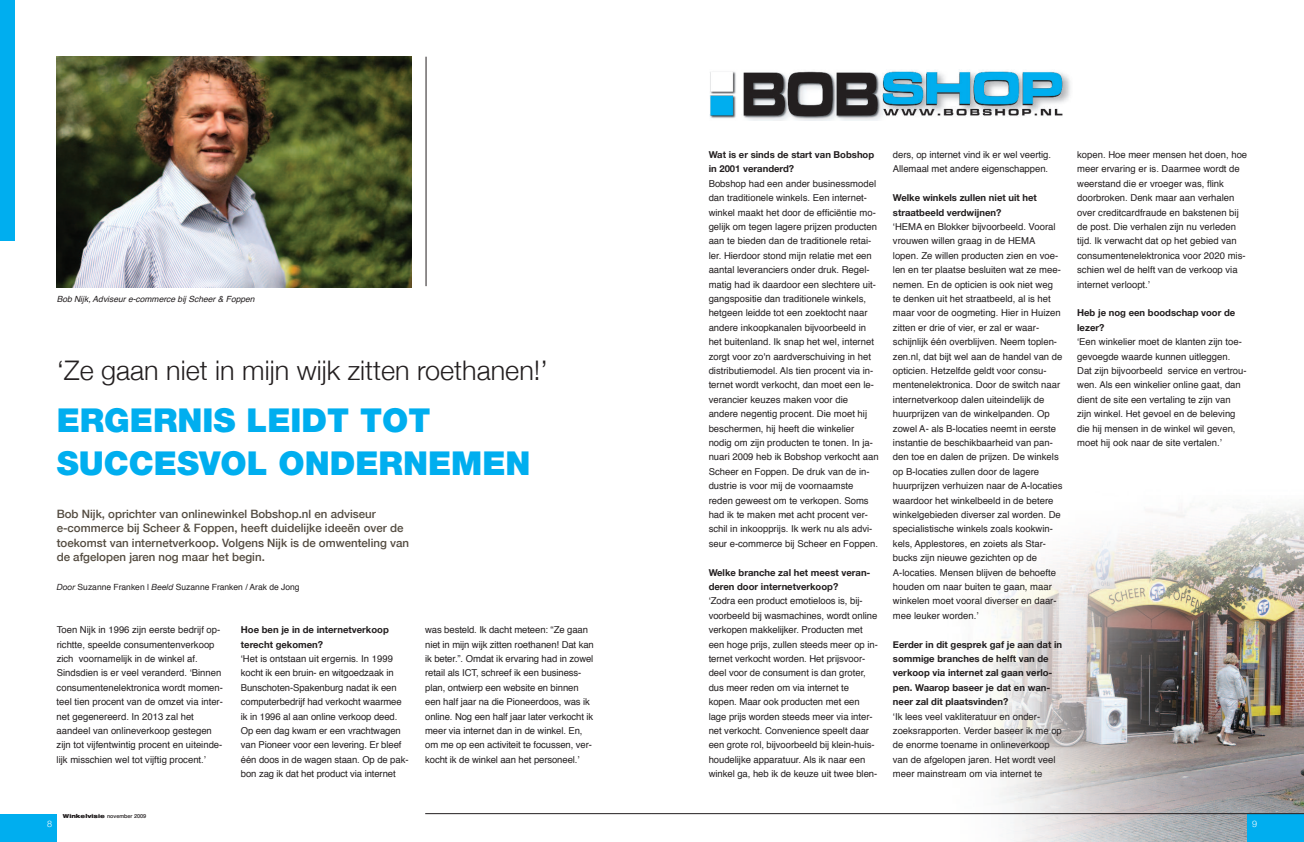
<style>
.page{position:relative;width:1304px;height:842px;background:#fff}
.page>*{position:absolute;margin:0;border:0;box-sizing:border-box;transform-origin:0 0}
.t1{font:900 33px/43.2px "Helvetica Neue";color:#00aeef}
.t2{font:300 27px "Helvetica Neue";color:#231f20}
.t3{font:500 11.5px/14.4px "Helvetica Neue";color:#544c41}
.t4{font:9.5px/14.4px "Helvetica";color:#231f20}
.t5{font:700 9.5px/14.4px "Helvetica Neue";color:#231f20}
.t6{font:300 9px "Helvetica Neue";color:#fff}
.t7{font:8.5px "Helvetica";color:#231f20}
.t8{font:italic 8.5px "Helvetica";color:#231f20}
.t9{font:500 5.5px "Helvetica Neue";color:#231f20}
.s1{font-family:"Helvetica Neue";font-style:italic}
.s2{font-weight:900;font-stretch:expanded}
</style>
<div class="page">
<img style="left:715px;top:507px;width:589px;height:335px">
<div style="left:1247px;top:814px;width:57px;height:28px;background:#00aeef"></div>
<div style="left:0;top:814px;width:57px;height:28px;background:#00aeef"></div>
<hr style="left:652px;top:813px;width:652px;height:1px;background:#231f20">
<hr style="left:425px;top:813px;width:227px;height:1px;background:#231f20">
<div style="left:0;top:0;width:14px;height:241px;background:#00aeef"></div>
<img style="left:57px;top:57px;width:354px;height:230px">
<img style="left:710px;top:71px;width:361px;height:49px">
<hr style="left:426px;top:57px;width:1px;height:229px;background:#231f20">
<p class="t8" style="left:57px;top:295px;width:199px">Bob Nijk, Adviseur e-commerce bij Scheer &amp; Foppen</p>
<h2 class="t2" style="left:57px;top:354px;width:493px">‘Ze gaan niet in mijn wijk zitten roethanen!’</h2>
<h1 class="t1" style="left:57px;top:401px;width:475px">ERGERNIS LEIDT TOT<br>SUCCESVOL ONDERNEMEN</h1>
<p class="t3" style="left:57px;top:506px;width:354px">Bob Nijk, oprichter van onlinewinkel Bobshop.nl en adviseur e-commerce bij Scheer &amp; Foppen, heeft duidelijke ideeën over de toekomst van internetverkoop. Volgens Nijk is de omwenteling van de afgelopen jaren nog maar het begin.</p>
<p class="t7" style="left:57px;top:583px;width:245px"><span class="s1">Door</span> Suzanne Franken | <span class="s1">Beeld</span> Suzanne Franken / Arak de Jong</p>
<p class="t4" style="left:57px;top:623px;width:168px">Toen Nijk in 1996 zijn eerste bedrijf op&shy;richtte, speelde consumentenverkoop zich voornamelijk in de winkel af.<br>Sindsdien is er veel veranderd. ‘Binnen consumentenelektronica wordt momen&shy;teel tien procent van de omzet via inter&shy;net gegenereerd. In 2013 zal het aandeel van onlineverkoop gestegen zijn tot vijfentwintig procent en uiteinde&shy;lijk misschien wel tot vijftig procent.’</p>
<p class="t5" style="left:241px;top:622px;width:149px">Hoe ben je in de internetverkoop terecht gekomen?</p>
<p class="t4" style="left:241px;top:652px;width:169px">‘Het is ontstaan uit ergernis. In 1999 kocht ik een bruin- en witgoedzaak in Bunschoten-Spakenburg nadat ik een computerbedrijf had verkocht waarmee ik in 1996 al aan online verkoop deed.<br>Op een dag kwam er een vrachtwagen van Pioneer voor een levering. Er bleef één doos in de wagen staan. Op de pak&shy;bon zag ik dat het product via internet</p>
<p class="t9" style="left:63px;top:812px;width:85px"><span class="s2">Winkelvisie</span> november 2009</p>
<p class="t4" style="left:425px;top:623px;width:170px">was besteld. Ik dacht meteen: “Ze gaan niet in mijn wijk zitten roethanen! Dat kan ik beter.”. Omdat ik ervaring had in zowel retail als ICT, schreef ik een business&shy;plan, ontwierp een website en binnen een half jaar na die Pioneerdoos, was ik online. Nog een half jaar later verkocht ik meer via internet dan in de winkel. En, om me op een activiteit te focussen, ver&shy;kocht ik de winkel aan het personeel.’</p>
<p class="t5" style="left:709px;top:147px;width:167px">Wat is er sinds de start van Bobshop in 2001 veranderd?</p>
<p class="t4" style="left:709px;top:177px;width:172px">Bobshop had een ander businessmodel dan traditionele winkels. Een internet&shy;winkel maakt het door de efficiëntie mo&shy;gelijk om tegen lagere prijzen producten aan te bieden dan de traditionele retai&shy;ler. Hierdoor stond mijn relatie met een aantal leveranciers onder druk. Regel&shy;matig had ik daardoor een slechtere uit&shy;gangspositie dan traditionele winkels, hetgeen leidde tot een zoektocht naar andere inkoopkanalen bijvoorbeeld in het buitenland. Ik snap het wel, internet zorgt voor zo'n aardverschuiving in het distributiemodel. Als tien procent via in&shy;ternet wordt verkocht, dan moet een le&shy;verancier keuzes maken voor die andere negentig procent. Die moet hij beschermen, hij heeft die winkelier nodig om zijn producten te tonen. In ja&shy;nuari 2009 heb ik Bobshop verkocht aan Scheer en Foppen. De druk van de in&shy;dustrie is voor mij de voornaamste reden geweest om te verkopen. Soms had ik te maken met acht procent ver&shy;schil in inkoopprijs. Ik werk nu als advi&shy;seur e-commerce bij Scheer en Foppen.</p>
<p class="t5" style="left:709px;top:565px;width:163px">Welke branche zal het meest veran&shy;deren door internetverkoop?</p>
<p class="t4" style="left:709px;top:595px;width:171px">‘Zodra een product emotieloos is, bij&shy;voorbeeld bij wasmachines, wordt online verkopen makkelijker. Producten met een hoge prijs, zullen steeds meer op in&shy;ternet verkocht worden. Het prijsvoor&shy;deel voor de consument is dan groter, dus meer reden om via internet te kopen. Maar ook producten met een lage prijs worden steeds meer via inter&shy;net verkocht. Convenience speelt daar een grote rol, bijvoorbeeld bij klein-huis&shy;houdelijke apparatuur. Als ik naar een winkel ga, heb ik de keuze uit twee blen-</p>
<p class="t4" style="left:893px;top:148px;width:160px">ders, op internet vind ik er wel veertig.<br>Allemaal met andere eigenschappen.</p>
<p class="t5" style="left:893px;top:190px;width:146px">Welke winkels zullen niet uit het straatbeeld verdwijnen?</p>
<p class="t4" style="left:893px;top:220px;width:171px">‘HEMA en Blokker bijvoorbeeld. Vooral vrouwen willen graag in de HEMA lopen. Ze willen producten zien en voe&shy;len en ter plaatse besluiten wat ze mee&shy;nemen. En de opticien is ook niet weg te denken uit het straatbeeld, al is het maar voor de oogmeting. Hier in Huizen zitten er drie of vier, er zal er waar&shy;schijnlijk één overblijven. Neem toplen&shy;zen.nl, dat bijt wel aan de handel van de opticien. Hetzelfde geldt voor consu&shy;mentenelektronica. Door de switch naar internetverkoop dalen uiteindelijk de huurprijzen van de winkelpanden. Op zowel A- als B-locaties neemt in eerste instantie de beschikbaarheid van pan&shy;den toe en dalen de prijzen. De winkels op B-locaties zullen door de lagere huurprijzen verhuizen naar de A-locaties waardoor het winkelbeeld in de betere winkelgebieden diverser zal worden. De specialistische winkels zoals kookwin&shy;kels, Applestores, en zoiets als Star&shy;bucks zijn nieuwe gezichten op de A-locaties. Mensen blijven de behoefte houden om naar buiten te gaan, maar winkelen moet vooral diverser en daar&shy;mee leuker worden.’</p>
<p class="t5" style="left:893px;top:637px;width:171px">Eerder in dit gesprek gaf je aan dat in sommige branches de helft van de verkoop via internet zal gaan verlo&shy;pen. Waarop baseer je dat en wan&shy;neer zal dit plaatsvinden?</p>
<p class="t4" style="left:893px;top:710px;width:170px">‘Ik lees veel vakliteratuur en onder&shy;zoeksrapporten. Verder baseer ik me op de enorme toename in onlineverkoop van de afgelopen jaren. Het wordt veel meer mainstream om via internet te</p>
<p class="t4" style="left:1077px;top:148px;width:172px">kopen. Hoe meer mensen het doen, hoe meer ervaring er is. Daarmee wordt de weerstand die er vroeger was, flink doorbroken. Denk maar aan verhalen over creditcardfraude en bakstenen bij de post. Die verhalen zijn nu verleden tijd. Ik verwacht dat op het gebied van consumentenelektronica voor 2020 mis&shy;schien wel de helft van de verkoop via internet verloopt.’</p>
<p class="t5" style="left:1077px;top:306px;width:160px">Heb je nog een boodschap voor de lezer?</p>
<p class="t4" style="left:1077px;top:335px;width:171px">‘Een winkelier moet de klanten zijn toe&shy;gevoegde waarde kunnen uitleggen.<br>Dat zijn bijvoorbeeld service en vertrou&shy;wen. Als een winkelier online gaat, dan dient de site een vertaling te zijn van zijn winkel. Het gevoel en de beleving die hij mensen in de winkel wil geven, moet hij ook naar de site vertalen.’</p>
<p class="t6" style="left:47px;top:818px;width:7px">8</p>
<p class="t6" style="left:1252px;top:818px;width:7px">9</p>
</div>
